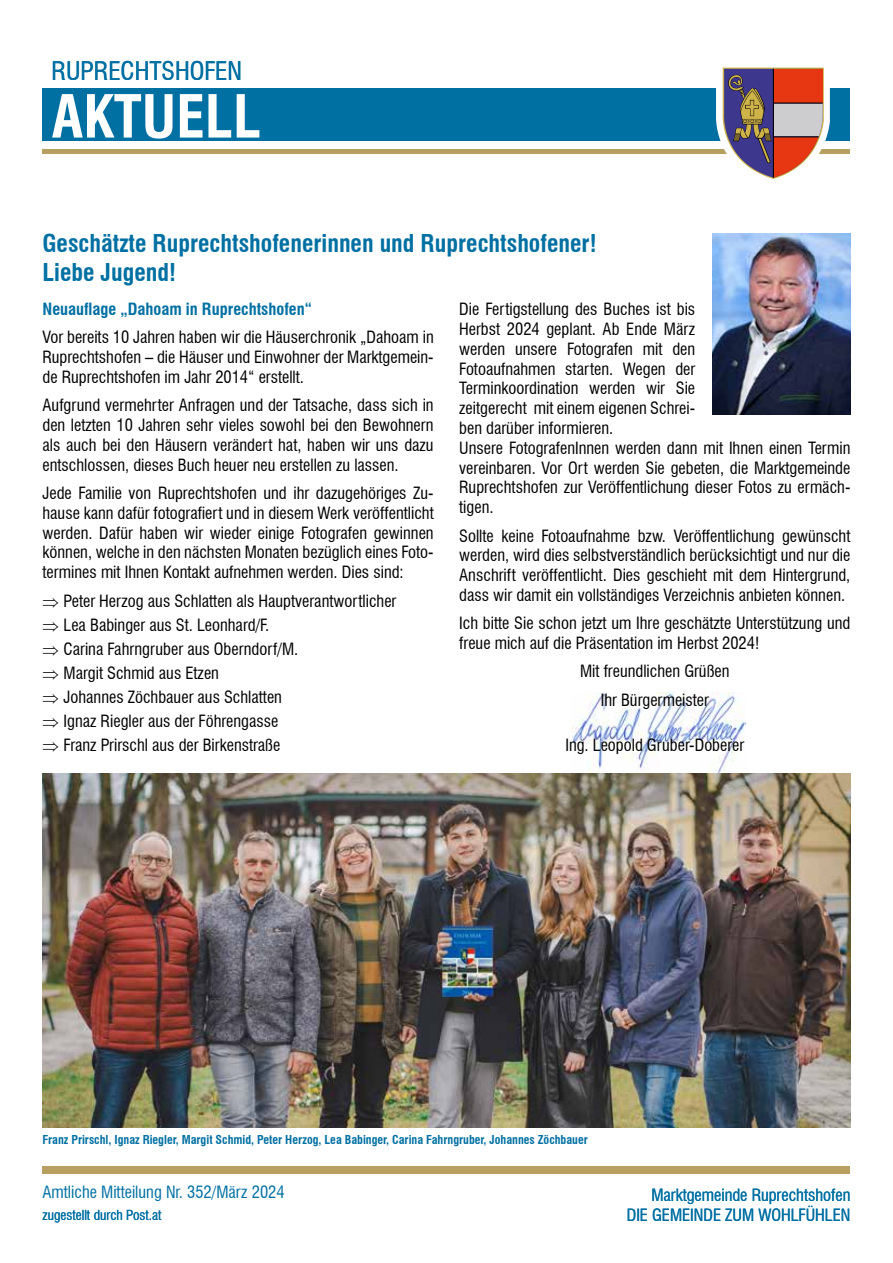
<style>
.page{position:relative;width:893px;height:1263px;background:#fff}
.page>*{position:absolute;margin:0;border:0;box-sizing:border-box;transform-origin:0 0}
.t1{font:700 condensed 57.75px "Swiss 721 BT";color:#fff}
.t2{font:condensed 25.05px "Swiss 721 BT";color:#0070a3}
.t3{font:700 condensed 24px/28.8px "Swiss 721 BT";color:#0070a3}
.t4{font:condensed 16.5px/19.8px "Swiss 721 BT";color:#000;text-align:justify}
.t5{font:condensed 16.5px "Swiss 721 BT";color:#0070a3}
.t6{font:700 condensed 16.5px "Swiss 721 BT";color:#0070a3}
.t7{font:condensed 13.5px "Swiss 721 BT";color:#0070a3}
.t8{font:700 condensed 12px "Swiss 721 BT";color:#0070a3}
</style>
<div class="page">
<hr style="left:43px;top:149px;width:807px;height:4px;background:#b7a05f">
<div style="left:43px;top:88px;width:807px;height:53px;background:#0070a3"></div>
<svg style="left:716px;top:67px;width:114px;height:112px"></svg>
<div style="left:43px;top:1166px;width:807px;height:8px;background:#b7a05f"></div>
<img style="left:571px;top:692px;width:174px;height:82px">
<img style="left:712px;top:234px;width:138px;height:181px">
<img style="left:43px;top:774px;width:807px;height:353px">
<h2 class="t2" style="left:51px;top:56px;width:192px">RUPRECHTSHOFEN</h2>
<h1 class="t1" style="left:52px;top:82px;width:211px">AKTUELL</h1>
<h3 class="t3" style="left:43px;top:229px;width:556px">Geschätzte Ruprechtshofenerinnen und Ruprechtshofener!<br>Liebe Jugend!</h3>
<p class="t6" style="left:43px;top:299px;width:271px">Neuauflage „Dahoam in Ruprechtshofen“</p>
<p class="t4" style="left:43px;top:328px;width:393px">Vor bereits 10 Jahren haben wir die Häuserchronik „Dahoam in Ruprechtshofen – die Häuser und Einwohner der Marktgemein&shy;de Ruprechtshofen im Jahr 2014“ erstellt.</p>
<p class="t4" style="left:43px;top:395px;width:393px">Aufgrund vermehrter Anfragen und der Tatsache, dass sich in den letzten 10 Jahren sehr vieles sowohl bei den Bewohnern als auch bei den Häusern verändert hat, haben wir uns dazu entschlossen, dieses Buch heuer neu erstellen zu lassen.</p>
<p class="t4" style="left:43px;top:483px;width:393px">Jede Familie von Ruprechtshofen und ihr dazugehöriges Zu&shy;hause kann dafür fotografiert und in diesem Werk veröffentlicht werden. Dafür haben wir wieder einige Fotografen gewinnen können, welche in den nächsten Monaten bezüglich eines Foto&shy;termines mit Ihnen Kontakt aufnehmen werden. Dies sind:</p>
<p class="t4" style="left:43px;top:588px;width:355px;line-height:24px;text-align:left">⇒ Peter Herzog aus Schlatten als Hauptverantwortlicher ⇒ Lea Babinger aus St. Leonhard/F.<br>⇒ Carina Fahrngruber aus Oberndorf/M.<br>⇒ Margit Schmid aus Etzen<br>⇒ Johannes Zöchbauer aus Schlatten<br>⇒ Ignaz Riegler aus der Föhrengasse<br>⇒ Franz Prirschl aus der Birkenstraße</p>
<p class="t4" style="left:459px;top:299px;width:393px;text-align:left">Die Fertigstellung des Buches ist bis<br>Herbst 2024 geplant. Ab Ende März<br>werden unsere Fotografen mit den<br>Fotoaufnahmen starten. Wegen der<br>Terminkoordination werden wir Sie<br>zeitgerecht mit einem eigenen Schrei-<br>ben darüber informieren.<br>Unsere FotografenInnen werden dann mit Ihnen einen Termin vereinbaren. Vor Ort werden Sie gebeten, die Marktgemeinde Ruprechtshofen zur Veröffentlichung dieser Fotos zu ermäch&shy;tigen.</p>
<p class="t4" style="left:459px;top:526px;width:393px">Sollte keine Fotoaufnahme bzw. Veröffentlichung gewünscht werden, wird dies selbstverständlich berücksichtigt und nur die Anschrift veröffentlicht. Dies geschieht mit dem Hintergrund, dass wir damit ein vollständiges Verzeichnis anbieten können.</p>
<p class="t4" style="left:459px;top:613px;width:393px">Ich bitte Sie schon jetzt um Ihre geschätzte Unterstützung und freue mich auf die Präsentation im Herbst 2024!</p>
<p class="t4" style="left:580px;top:657px;width:151px;line-height:28.3px;text-align:center">Mit freundlichen Grüßen<br>Ihr Bürgermeister</p>
<p class="t4" style="left:565px;top:735px;width:180px">Ing. Leopold Gruber-Doberer</p>
<p class="t8" style="left:43px;top:1132px;width:547px">Franz Prirschl, Ignaz Riegler, Margit Schmid, Peter Herzog, Lea Babinger, Carina Fahrngruber, Johannes Zöchbauer</p>
<p class="t5" style="left:43px;top:1182px;width:244px">Amtliche Mitteilung Nr. 352/März 2024</p>
<p class="t5" style="left:651px;top:1185px;width:201px">Marktgemeinde Ruprechtshofen</p>
<p class="t7" style="left:43px;top:1207px;width:121px">zugestellt durch Post.at</p>
<p class="t5" style="left:627px;top:1205px;width:225px">DIE GEMEINDE ZUM WOHLFÜHLEN</p>
</div>
